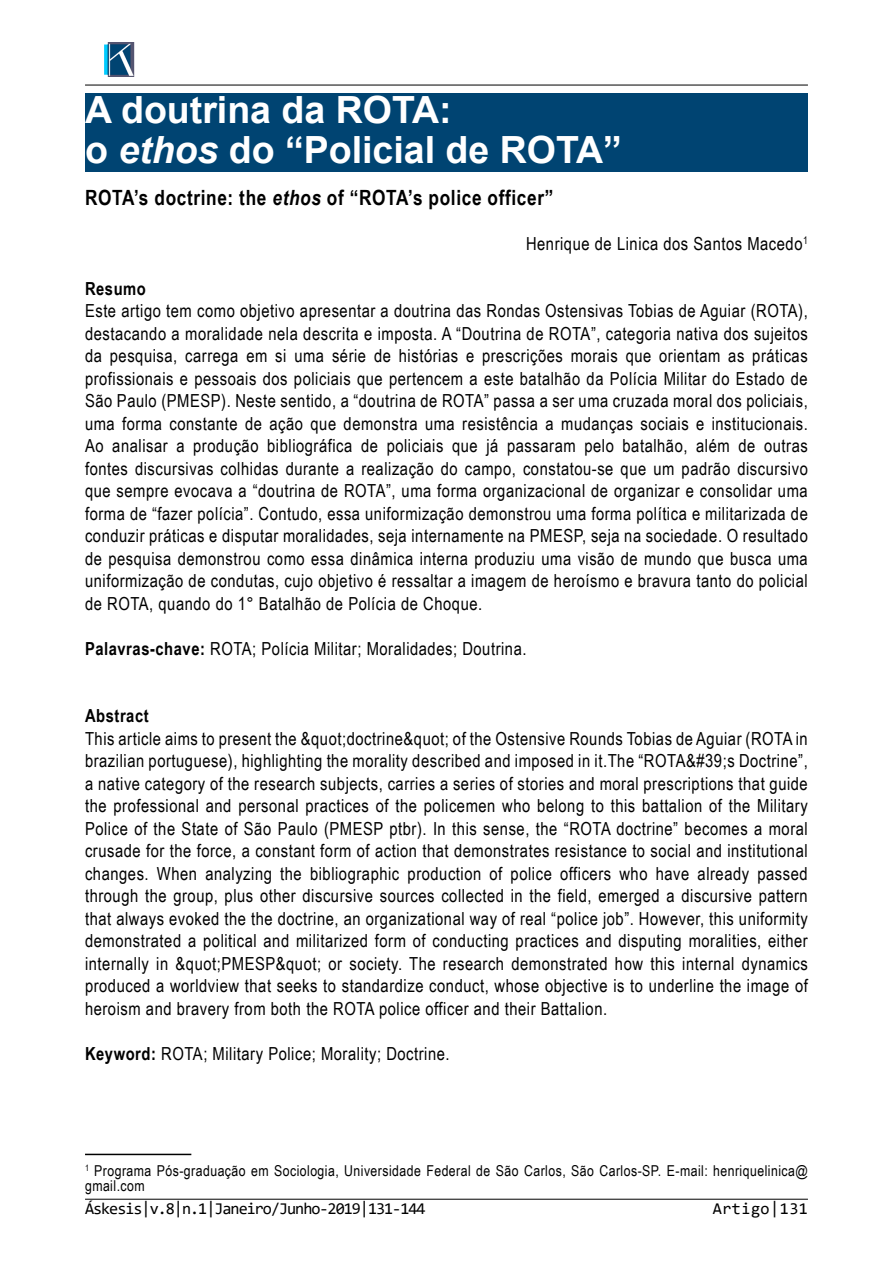
<style>
.page{position:relative;width:893px;height:1263px;background:#fff}
.page>*{position:absolute;margin:0;border:0;box-sizing:border-box;transform-origin:0 0}
.TÍTULO_PRINCIPAL{font:700 37.5px "Arial";color:#fff}
.TÍTULO_EM_INGLES{font:700 21px "Arial Narrow";letter-spacing:.03em;color:#000}
.PARÁGRAFO_PARÃO{font:18px/22.5px "Arial Narrow";letter-spacing:.03em;color:#000;text-align:right}
.AUTOR{font:18px "Arial Narrow";letter-spacing:.03em;color:#000}
.t1{font:700 18px "Arial Narrow";letter-spacing:.03em;color:#000}
.t2{font:16.5px "Consolas";letter-spacing:-.06em;color:#000}
.t3{font:16.5px "Consolas";letter-spacing:.03em;color:#000}
.NOTA_DE_RODAPÉ{font:15px/15px "Arial Narrow";letter-spacing:.03em;color:#000}
.AUTOR-2{font:10.5px "Arial Narrow";color:#000}
.NOTA_DE_RODAPÉ-2{font:8.7px "Arial Narrow";color:#000}
.s1{font-style:italic}
.s2{font-weight:700}
</style>
<div class="page">
<img style="left:104px;top:43px;width:31px;height:34px">
<hr style="left:85px;top:85px;width:723px;height:1px;background:#000">
<hr style="left:85px;top:1199px;width:723px;height:1px;background:#000">
<hr style="left:85px;top:1154px;width:106px;height:1px;background:#000">
<div style="left:85px;top:93px;width:723px;height:39px;background:#004472"></div>
<div style="left:85px;top:132px;width:723px;height:40px;background:#004472"></div>
<p class="TÍTULO_PRINCIPAL" style="left:85px;top:84px;width:368px">A doutrina da ROTA:</p>
<p class="TÍTULO_PRINCIPAL" style="left:85px;top:123px;width:538px">o <span class="s1">ethos</span> do “Policial de ROTA“</p>
<p class="TÍTULO_EM_INGLES" style="left:85px;top:181px;width:470px">ROTA s’ doctrine: the <span class="s1">ethos</span> of “ROTA s’ police officer“</p>
<p class="AUTOR-2" style="left:803px;top:232px;width:6px">1</p>
<p class="AUTOR" style="left:526px;top:230px;width:278px">Henrique de Linica dos Santos Macedo</p>
<p class="t1" style="left:85px;top:275px;width:62px">Resumo</p>
<p class="PARÁGRAFO_PARÃO" style="left:85px;top:299px;width:724px">Este artigo tem como objetivo apresentar a doutrina das Rondas Ostensivas Tobias de Aguiar (ROTA ,( destacando a moralidade nela descrita e imposta A. “Doutrina de ROTA ,” categoria nativa dos sujeitos da pesquisa, carrega em si uma série de histórias e prescrições morais que orientam as práticas profissionais e pessoais dos policiais que pertencem a este batalhão da Polícia Militar do Estado de São Paulo (PMESP .) Neste sentido a, “doutrina de ROTA” passa a ser uma cruzada moral dos policiais, uma forma constante de ação que demonstra uma resistência a mudanças sociais e institucionais. outras</p>
<p class="PARÁGRAFO_PARÃO" style="left:267px;top:434px;width:87px">bibliográfica</p>
<p class="PARÁGRAFO_PARÃO" style="left:486px;top:434px;width:14px">já</p>
<p class="PARÁGRAFO_PARÃO" style="left:696px;top:434px;width:35px">além</p>
<p class="PARÁGRAFO_PARÃO" style="left:85px;top:434px;width:724px;text-align:left">Ao<br>fontes discursivas colhidas durante a realização do campo, constatou-se que um padrão discursivo que sempre evocava a “doutrina de ROTA ,” uma forma organizacional de organizar e consolidar uma forma de “fazer polícia .” Contudo, essa uniformização demonstrou uma forma política e militarizada de conduzir práticas e disputar moralidades, seja internamente na PMESP, seja na sociedade O. resultado de pesquisa demonstrou como essa dinâmica interna produziu uma visão de mundo que busca uma uniformização de condutas, cujo objetivo é ressaltar a imagem de heroísmo e bravura tanto do policial de ROTA, quando do 1° Batalhão de Polícia de Choque.</p>
<p class="PARÁGRAFO_PARÃO" style="left:85px;top:636px;width:443px"><span class="s2">Palavras-chave:</span> ROTA; Polícia Militar; Moralidades; Doutrina.</p>
<p class="PARÁGRAFO_PARÃO" style="left:112px;top:434px;width:57px">analisar</p>
<p class="PARÁGRAFO_PARÃO" style="left:193px;top:434px;width:67px">produção</p>
<p class="PARÁGRAFO_PARÃO" style="left:361px;top:434px;width:18px">de</p>
<p class="PARÁGRAFO_PARÃO" style="left:387px;top:434px;width:58px">policiais</p>
<p class="PARÁGRAFO_PARÃO" style="left:584px;top:434px;width:31px">pelo</p>
<p class="PARÁGRAFO_PARÃO" style="left:622px;top:434px;width:67px">batalhão,</p>
<p class="PARÁGRAFO_PARÃO" style="left:738px;top:434px;width:18px">de</p>
<p class="PARÁGRAFO_PARÃO" style="left:176px;top:434px;width:10px">a</p>
<p class="PARÁGRAFO_PARÃO" style="left:452px;top:434px;width:27px">que</p>
<p class="PARÁGRAFO_PARÃO" style="left:507px;top:434px;width:70px">passaram</p>
<p class="t1" style="left:85px;top:702px;width:65px">Abstract</p>
<p class="PARÁGRAFO_PARÃO" style="left:85px;top:726px;width:724px">This article aims to present the &amp;quot;doctrine&amp;quot; of the Ostensive Rounds Tobias deAguiar (ROTAin brazilian portuguese ,) highlighting the morality described and imposed in .i t The “ROTA&amp;#39 s; Doctrine ,“ a native category of the research subjects, carries a series of stories and moral prescriptions that guide the professional and personal practices of the policemen who belong to this battalion of the Military Police of the State of São Paulo (PMESP ptbr I n.) this sense, the “ROTA doctrine” becomes a moral crusade for the force a, constant form of action that demonstrates resistance to social and institutional passed</p>
<p class="PARÁGRAFO_PARÃO" style="left:490px;top:861px;width:14px">of</p>
<p class="PARÁGRAFO_PARÃO" style="left:560px;top:861px;width:53px">officers</p>
<p class="PARÁGRAFO_PARÃO" style="left:85px;top:861px;width:724px;text-align:left">changes.<br>through the group, plus other discursive sources collected in the field, emerged a discursive pattern that always evoked the the doctrine, an organizational way of real “police job .” However, this uniformity demonstrated a political and militarized form of conducting practices and disputing moralities, either internally in &amp;quot;PMESP&amp;quot; or society. The research demonstrated how this internal dynamics produced a worldview that seeks to standardize conduct, whose objective is to underline the image of heroism and bravery from both the ROTA police officer and their Battalion.</p>
<p class="PARÁGRAFO_PARÃO" style="left:85px;top:1041px;width:366px"><span class="s2">Keyword:</span> ROTA; Military Police; Morality; Doctrine.</p>
<p class="PARÁGRAFO_PARÃO" style="left:157px;top:861px;width:42px">When</p>
<p class="PARÁGRAFO_PARÃO" style="left:205px;top:861px;width:68px">analyzing</p>
<p class="PARÁGRAFO_PARÃO" style="left:280px;top:861px;width:23px">the</p>
<p class="PARÁGRAFO_PARÃO" style="left:310px;top:861px;width:91px">bibliographic</p>
<p class="PARÁGRAFO_PARÃO" style="left:408px;top:861px;width:75px">production</p>
<p class="PARÁGRAFO_PARÃO" style="left:511px;top:861px;width:43px">police</p>
<p class="PARÁGRAFO_PARÃO" style="left:619px;top:861px;width:30px">who</p>
<p class="PARÁGRAFO_PARÃO" style="left:656px;top:861px;width:35px">have</p>
<p class="PARÁGRAFO_PARÃO" style="left:698px;top:861px;width:53px">already</p>
<p class="NOTA_DE_RODAPÉ-2" style="left:85px;top:1161px;width:5px">1</p>
<p class="NOTA_DE_RODAPÉ" style="left:85px;top:1162px;width:724px;text-indent:9px">Programa Pós-graduação em Sociologia, Universidade Federal de São Carlos, São Carlos-SP -E. mail: henriquelinica@ gmail.com</p>
<p class="t2" style="left:85px;top:1197px;width:342px">Áskesis v| .8 n| .1|Janeiro/Junho-2019|131-144</p>
<p class="t3" style="left:713px;top:1197px;width:97px">Artigo|131</p>
</div>
